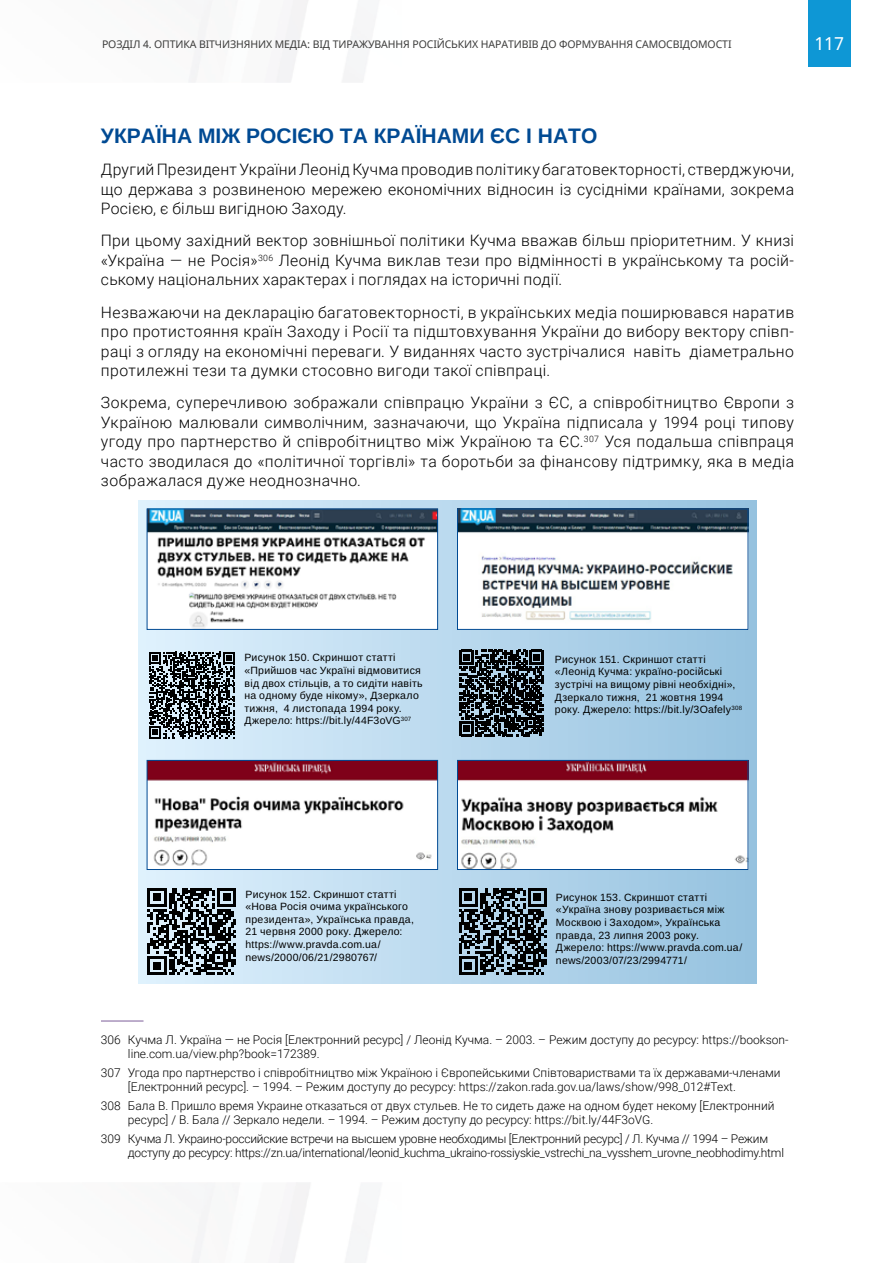
<style>
.page{position:relative;width:893px;height:1263px;background:#fff}
.page>*{position:absolute;margin:0;border:0;box-sizing:border-box;transform-origin:0 0}
.t1{font:700 21px "Arimo";color:#004a93}
.t2{font:18px "Noto Sans";color:#fff}
.t3{font:300 15.75px/19.5px "Roboto";letter-spacing:.02em;color:#000;text-align:justify}
.t4{font:300 12px/14.4px "Roboto";color:#000}
.t5{font:300 12px/14.4px "Roboto";letter-spacing:-.02em;color:#000}
.t6{font:10.5px/12.6px "Arimo";letter-spacing:.025em;color:#000}
.t7{font:10.5px "Noto Sans";letter-spacing:-.01em;color:#3c3c3b}
</style>
<div class="page">
<div style="left:808px;top:0;width:42px;height:67px;background:#0e97d5"></div>
<div style="left:138px;top:501px;width:619px;height:483px;background:linear-gradient(to right,#dff1fd,#95c1de)"></div>
<img style="left:149px;top:762px;width:287px;height:106px">
<div style="left:147px;top:760px;width:291px;height:110px;border:1px solid #004a93"></div>
<img style="left:459px;top:762px;width:287px;height:106px">
<div style="left:457px;top:760px;width:291px;height:110px;border:1px solid #004a93"></div>
<svg style="left:148px;top:888px;width:88px;height:87px;background:#586065"></svg>
<svg style="left:459px;top:888px;width:88px;height:87px;background:#47545d"></svg>
<img style="left:149px;top:511px;width:287px;height:117px">
<div style="left:147px;top:509px;width:291px;height:121px;border:1px solid #004a93"></div>
<img style="left:459px;top:511px;width:287px;height:117px">
<div style="left:457px;top:509px;width:291px;height:121px;border:1px solid #004a93"></div>
<svg style="left:149px;top:652px;width:86px;height:86px;background:#555d62"></svg>
<svg style="left:459px;top:650px;width:85px;height:86px;background:#353e45"></svg>
<hr style="left:101px;top:1021px;width:43px;height:1px;background:#7d5e9a">
<p class="t7" style="left:102px;top:37px;width:631px">Розділ 4. Оптика Вітчизняних М едіа: Від Тиражування Російських Наративів До Формування Самосвідомості</p>
<p class="t2" style="left:814px;top:31px;width:31px">117</p>
<h1 class="t1" style="left:101px;top:121px;width:498px">УКРАЇНА МІЖ РОСІЄЮ ТА КРАЇНАМИ ЄС І НАТО</h1>
<p class="t3" style="left:101px;top:159px;width:695px">Другий Президент України Леонід Кучма проводив політику багатовекторності, стверджуючи, що держава з розвиненою мережею економічних відносин із сусідніми країнами, зокрема Росією, є більш вигідною Заходу.</p>
<p class="t3" style="left:101px;top:230px;width:695px">При цьому західний вектор зовнішньої політики Кучма вважав більш пріоритетним. У книзі «Україна — не Росія»<sup>306</sup> Леонід Кучма виклав тези про відмінності в українському та росій&shy;ському національних характерах і поглядах на історичні події.</p>
<p class="t3" style="left:101px;top:302px;width:695px">Незважаючи на декларацію багатовекторності, в українських медіа поширювався наратив про протистояння країн Заходу і Росії та підштовхування України до вибору вектору співп&shy;раці з огляду на економічні переваги. У виданнях часто зустрічалися навіть діаметрально протилежні тези та думки стосовно вигоди такої співпраці.</p>
<p class="t3" style="left:101px;top:392px;width:695px">Зокрема, суперечливою зображали співпрацю України з ЄС, а співробітництво Європи з Україною малювали символічним, зазначаючи, що Україна підписала у 1994 році типову угоду про партнерство й співробітництво між Україною та ЄС.<sup>307</sup> Уся подальша співпраця часто зводилася до «політичної торгівлі» та боротьби за фінансову підтримку, яка в медіа зображалася дуже неоднозначно. <sup>308</sup></p>
<p class="t6" style="left:244px;top:652px;width:180px">Рисунок 150. Скриншот статті «Прийшов час Україні відмовитися від двох стільців, а то сидіти навіть на одному буде нікому», Дзеркало тижня, 4 листопада 1994 року.<br>Джерело: https://bit.ly/44F3oVG<sup>307</sup></p>
<p class="t6" style="left:555px;top:653px;width:189px">Рисунок 151. Скриншот статті «Леонід Кучма: україно-російські зустрічі на вищому рівні необхідні», Дзеркало тижня, 21 жовтня 1994 року. Джерело: https://bit.ly/3Oafely<sup>308</sup></p>
<p class="t6" style="left:246px;top:888px;width:170px">Рисунок 152. Скриншот статті «Нова Росія очима українського президента», Українська правда,<br>21 червня 2000 року. Джерело: https://www.pravda.com.ua/ news/2000/06/21/2980767/</p>
<p class="t6" style="left:556px;top:891px;width:188px">Рисунок 153. Скриншот статті «Україна знову розривається між<br>Москвою і Заходом», Українська правда, 23 липня 2003 року.<br>Джерело: https://www.pravda.com.ua/ news/2003/07/23/2994771/</p>
<p class="t4" style="left:128px;top:1032px;width:662px;text-indent:-27px">306 Кучма Л. Україна — не Росія [Електронний ресурс] / Леонід Кучма. – 2003. – Режим доступу до ресурсу: https://bookson&shy;line.com.ua/view.php?book=172389.</p>
<p class="t4" style="left:128px;top:1065px;width:654px;text-indent:-27px">307 Угода про партнерство і співробітництво між Україною і Європейськими Співтовариствами та їх державами-членами [Електронний ресурс]. – 1994. – Режим доступу до ресурсу: https://zakon.rada.gov.ua/laws/show/998_012#Text.</p>
<p class="t4" style="left:128px;top:1098px;width:648px;text-indent:-27px">308 Бала В. Пришло время Украине отказаться от двух стульев. Не то сидеть даже на одном будет некому [Електронний ресурс] / В. Бала // Зеркало недели. – 1994. – Режим доступу до ресурсу: https://bit.ly/44F3oVG.</p>
<p class="t5" style="left:128px;top:1131px;width:657px;text-indent:-27px">309 Кучма Л. Украино-российские встречи на высшем уровне необходимы [Електронний ресурс] / Л. Кучма // 1994 – Режим доступу до ресурсу: https://zn.ua/international/leonid_kuchma_ukraino-rossiyskie_vstrechi_na_vysshem_urovne_neobhodimy.html</p>
</div>
